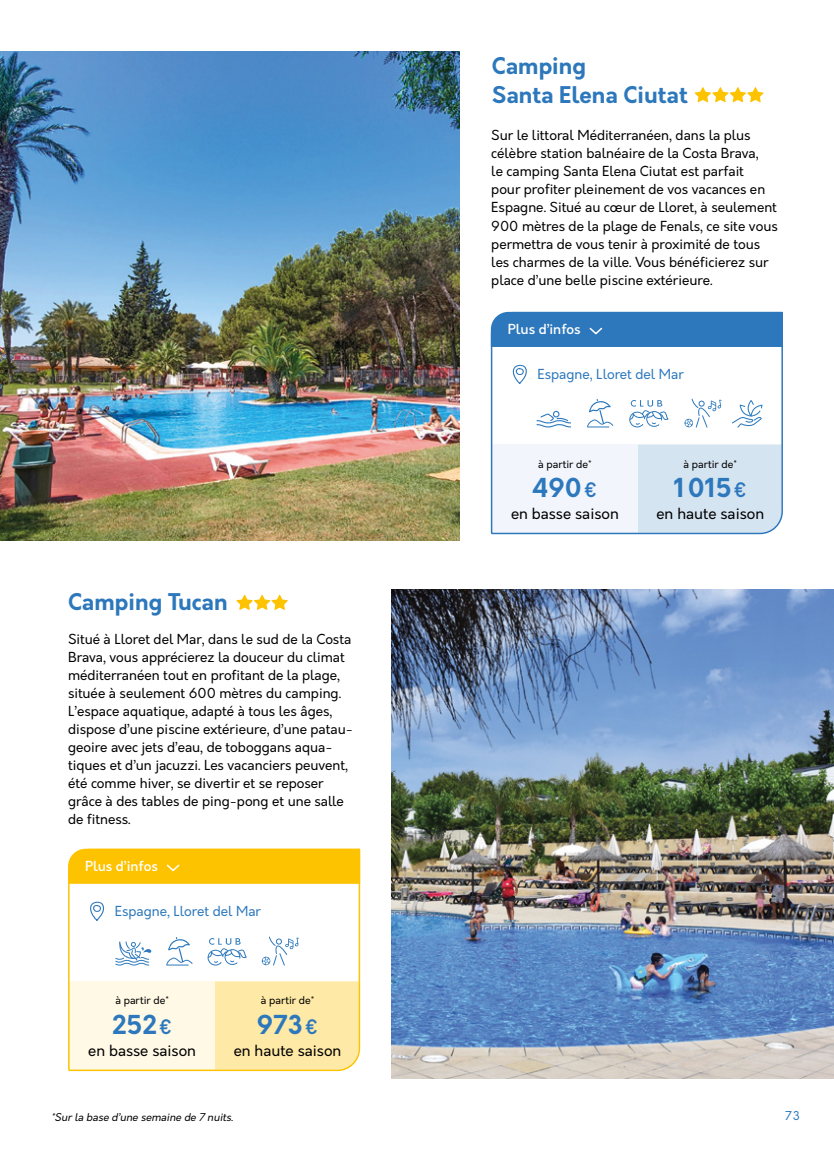
<style>
.page{position:relative;width:834px;height:1149px;background:#fff}
.page>*{position:absolute;margin:0;border:0;box-sizing:border-box;transform-origin:0 0}
.t1{font:700 25.5px "Orkney";color:#2d78bc}
.t2{font:700 22.5px/28.8px "Orkney";color:#2d78bc}
.t3{font:15px "Orkney";color:#000}
.t4{font:13.5px/18px "Orkney";color:#000}
.t5{font:13.5px "Orkney";color:#2d78bc}
.t6{font:500 13.5px "Orkney";color:#fff}
.t7{font:12px "Orkney";color:#2d78bc}
.t8{font:10.5px "Orkney";color:#000}
.t9{font:italic 10.5px "Orkney";color:#000}
.s1{font-size:19.5px}
</style>
<div class="page">
<img style="left:0;top:51px;width:459px;height:489px">
<img style="left:391px;top:589px;width:442px;height:489px">
<svg style="left:236px;top:594px;width:52px;height:16px"></svg>
<svg style="left:68px;top:849px;width:293px;height:222px"></svg>
<div style="left:68px;top:848px;width:292px;height:35px;background:#fdc300"></div>
<svg style="left:90px;top:900px;width:15px;height:20px"></svg>
<svg style="left:694px;top:87px;width:69px;height:15px"></svg>
<svg style="left:490px;top:311px;width:293px;height:224px"></svg>
<div style="left:490px;top:312px;width:292px;height:35px;background:#2d78bc"></div>
<svg style="left:512px;top:364px;width:15px;height:20px"></svg>
<svg style="left:731px;top:400px;width:31px;height:27px"></svg>
<svg style="left:684px;top:398px;width:37px;height:29px"></svg>
<svg style="left:536px;top:411px;width:35px;height:16px"></svg>
<svg style="left:587px;top:399px;width:26px;height:28px"></svg>
<svg style="left:629px;top:400px;width:39px;height:27px"></svg>
<svg style="left:115px;top:941px;width:36px;height:24px"></svg>
<svg style="left:262px;top:936px;width:37px;height:29px"></svg>
<svg style="left:166px;top:936px;width:26px;height:29px"></svg>
<svg style="left:207px;top:937px;width:40px;height:28px"></svg>
<h2 class="t2" style="left:491px;top:52px;width:197px">Camping<br>Santa Elena Ciutat</h2>
<p class="t4" style="left:491px;top:127px;width:288px">Sur le littoral Méditerranéen, dans la plus célèbre station balnéaire de la Costa Brava,<br>le camping Santa Elena Ciutat est parfait<br>pour profiter pleinement de vos vacances en Espagne. Situé au cœur de Lloret, à seulement 900 mètres de la plage de Fenals, ce site vous permettra de vous tenir à proximité de tous les charmes de la ville. Vous bénéficierez sur place d’une belle piscine extérieure.</p>
<p class="t6" style="left:508px;top:320px;width:74px">Plus d’infos</p>
<p class="t5" style="left:537px;top:365px;width:148px">Espagne, Lloret del Mar</p>
<h2 class="t2" style="left:68px;top:587px;width:161px">Camping Tucan</h2>
<p class="t4" style="left:68px;top:630px;width:286px">Situé à Lloret del Mar, dans le sud de la Costa Brava, vous apprécierez la douceur du climat méditerranéen tout en profitant de la plage, située à seulement 600 mètres du camping.<br>L’espace aquatique, adapté à tous les âges, dispose d’une piscine extérieure, d’une patau&shy;geoire avec jets d’eau, de toboggans aqua&shy;tiques et d’un jacuzzi. Les vacanciers peuvent, été comme hiver, se divertir et se reposer grâce à des tables de ping-pong et une salle de fitness.</p>
<p class="t6" style="left:85px;top:857px;width:74px">Plus d’infos</p>
<p class="t5" style="left:115px;top:902px;width:148px">Espagne, Lloret del Mar</p>
<p class="t8" style="left:115px;top:993px;width:55px">à partir de*</p>
<h1 class="t1" style="left:112px;top:1007px;width:62px">252<span class="s1">€</span></h1>
<p class="t3" style="left:88px;top:1040px;width:109px">en basse saison</p>
<p class="t8" style="left:261px;top:993px;width:55px">à partir de*</p>
<h1 class="t1" style="left:257px;top:1007px;width:63px">973<span class="s1">€</span></h1>
<p class="t3" style="left:234px;top:1040px;width:109px">en haute saison</p>
<p class="t8" style="left:538px;top:457px;width:55px">à partir de*</p>
<h1 class="t1" style="left:532px;top:470px;width:66px">490<span class="s1">€</span></h1>
<p class="t3" style="left:511px;top:504px;width:109px">en basse saison</p>
<p class="t8" style="left:683px;top:457px;width:55px">à partir de*</p>
<h1 class="t1" style="left:673px;top:470px;width:75px">1015<span class="s1">€</span></h1>
<p class="t3" style="left:656px;top:504px;width:109px">en haute saison</p>
<p class="t9" style="left:51px;top:1109px;width:186px">*Surla base d’une semaine de 7 nuits.</p>
<p class="t7" style="left:785px;top:1107px;width:16px">73</p>
</div>
